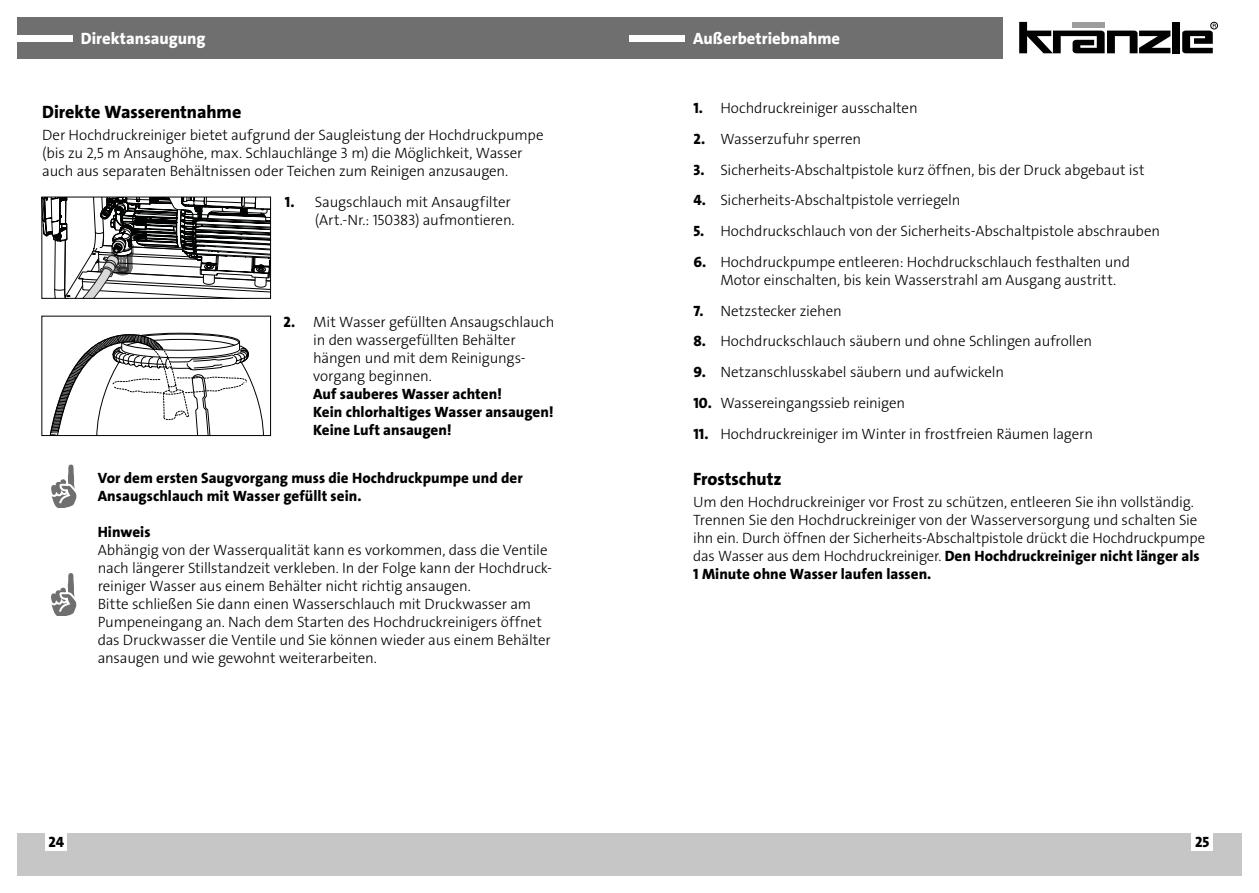
<style>
.page{position:relative;width:1259px;height:893px;background:#fff}
.page>*{position:absolute;margin:0;border:0;box-sizing:border-box;transform-origin:0 0}
.t1{font:18px "The Sans LP8 Ex Bld";letter-spacing:-.005em;color:#000}
.t2{font:16.5px "The Sans LP8 Ex Bld";color:#fff}
.t3{font:15px/18px "The Sans LP3 Lig";letter-spacing:-.01em;color:#000}
.t4{font:15px/18px "The Sans LP8 Ex Bld";letter-spacing:.005em;color:#000}
.s1{font-family:"The Sans LP8 Ex Bld"}
.s2{font-family:"The Sans LP3 Lig"}
</style>
<div class="page">
<div style="left:629px;top:833px;width:613px;height:43px;background:#c6c6c6"></div>
<div style="left:17px;top:833px;width:612px;height:43px;background:#c6c6c6"></div>
<div style="left:1191px;top:833px;width:22px;height:18px;background:#fff"></div>
<div style="left:46px;top:833px;width:21px;height:18px;background:#fff"></div>
<div style="left:17px;top:17px;width:985px;height:41px;background:#706f6f"></div>
<div style="left:17px;top:35px;width:55px;height:6px;background:#fff"></div>
<div style="left:629px;top:35px;width:56px;height:6px;background:#fff"></div>
<svg style="left:1019px;top:22px;width:151px;height:31px"></svg>
<div style="left:1172px;top:22px;width:7px;height:31px;background:#000"></div>
<div style="left:1210px;top:22px;width:7px;height:7px;border:1px solid #000;border-radius:50%"></div>
<svg style="left:1182px;top:24px;width:34px;height:29px"></svg>
<svg style="left:41px;top:196px;width:230px;height:103px"></svg>
<svg style="left:41px;top:315px;width:230px;height:121px"></svg>
<svg style="left:51px;top:573px;width:26px;height:42px"></svg>
<svg style="left:51px;top:465px;width:26px;height:42px"></svg>
<p class="t2" style="left:81px;top:28px;width:126px">Direktansaugung</p>
<p class="t2" style="left:693px;top:28px;width:148px">Außerbetriebnahme</p>
<p class="t1" style="left:42px;top:100px;width:201px">Direkte Wasserentnahme</p>
<p class="t3" style="left:42px;top:126px;width:503px">Der Hochdruckreiniger bietet aufgrund der Saugleistung der Hochdruckpumpe (bis zu 2,5 m Ansaughöhe, max. Schlauchlänge 3 m) die Möglichkeit, Wasser auch aus separaten Behältnissen oder Teichen zum Reinigen anzusaugen.</p>
<p class="t3" style="left:285px;top:193px;width:231px;text-align:right"><span class="s1">1.</span> Saugschlauch mit Ansaugfilter (Art.-Nr.: 150383) aufmontieren.</p>
<p class="t3" style="left:313px;top:313px;width:243px;text-indent:-30px"><span class="s1">2.</span> Mit Wasser gefüllten Ansaugschlauch in den wassergefüllten Behälter hängen und mit dem Reinigungs&shy;vorgang beginnen.</p>
<p class="t4" style="left:313px;top:385px;width:242px">Auf sauberes Wasser achten!<br>Kein chlorhaltiges Wasser ansaugen!<br>Keine Luft ansaugen!</p>
<p class="t4" style="left:98px;top:469px;width:426px">Vor dem ersten Saugvorgang muss die Hochdruckpumpe und der<br>Ansaugschlauch mit Wasser gefüllt sein.</p>
<p class="t4" style="left:98px;top:523px;width:54px">Hinweis</p>
<p class="t3" style="left:98px;top:541px;width:456px">Abhängig von der Wasserqualität kann es vorkommen, dass die Ventile nach längerer Stillstandzeit verkleben. In der Folge kann der Hochdruck&shy;reiniger Wasser aus einem Behälter nicht richtig ansaugen.<br>Bitte schließen Sie dann einen Wasserschlauch mit Druckwasser am Pumpeneingang an. Nach dem Starten des Hochdruckreinigers öffnet das Druckwasser die Ventile und Sie können wieder aus einem Behälter ansaugen und wie gewohnt weiterarbeiten.</p>
<p class="t3" style="left:693px;top:99px;width:226px"><span class="s1">1.</span> Hochdruckreiniger ausschalten</p>
<p class="t3" style="left:693px;top:130px;width:169px"><span class="s1">2.</span> Wasserzufuhr sperren</p>
<p class="t3" style="left:693px;top:161px;width:453px"><span class="s1">3.</span> Sicherheits-Abschaltpistole kurz öffnen, bis der Druck abgebaut ist</p>
<p class="t3" style="left:693px;top:191px;width:269px"><span class="s1">4.</span> Sicherheits-Abschaltpistole verriegeln</p>
<p class="t3" style="left:693px;top:222px;width:468px"><span class="s1">5.</span> Hochdruckschlauch von der Sicherheits-Abschaltpistole abschrauben</p>
<p class="t3" style="left:720px;top:253px;width:411px;text-indent:-27px"><span class="s1">6.</span> Hochdruckpumpe entleeren: Hochdruckschlauch festhalten und<br>Motor einschalten, bis kein Wasserstrahl am Ausgang austritt.</p>
<p class="t3" style="left:693px;top:302px;width:150px"><span class="s1">7.</span> Netzstecker ziehen</p>
<p class="t3" style="left:693px;top:332px;width:400px"><span class="s1">8.</span> Hochdruckschlauch säubern und ohne Schlingen aufrollen</p>
<p class="t3" style="left:693px;top:363px;width:312px"><span class="s1">9.</span> Netzanschlusskabel säubern und aufwickeln</p>
<p class="t3" style="left:693px;top:394px;width:213px"><span class="s1">10.</span> Wassereingangssieb reinigen</p>
<p class="t3" style="left:693px;top:425px;width:401px"><span class="s1">11.</span> Hochdruckreiniger im Winter in frostfreien Räumen lagern</p>
<p class="t1" style="left:693px;top:467px;width:90px">Frostschutz</p>
<p class="t3" style="left:693px;top:493px;width:513px">Um den Hochdruckreiniger vor Frost zu schützen, entleeren Sie ihn vollständig.<br>Trennen Sie den Hochdruckreiniger von der Wasserversorgung und schalten Sie ihn ein. Durch öffnen der Sicherheits-Abschaltpistole drückt die Hochdruckpumpe</p>
<p class="t4" style="left:693px;top:547px;width:508px"><span class="s2">das Wasser aus dem Hochdruckreiniger.</span> Den Hochdruckreiniger nicht länger als<br>1 Minute ohne Wasser laufen lassen.</p>
<p class="t4" style="left:49px;top:833px;width:17px">24</p>
<p class="t4" style="left:1195px;top:833px;width:16px">25</p>
</div>
